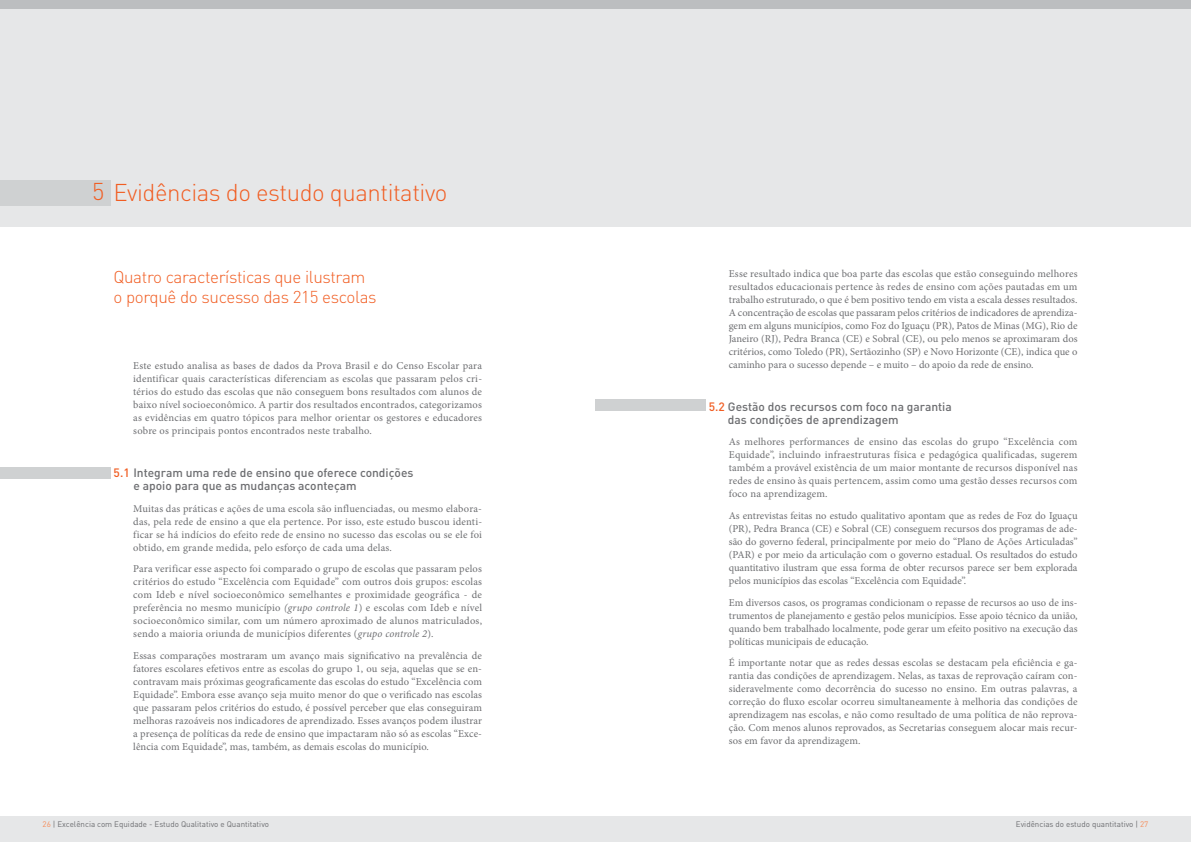
<style>
.page{position:relative;width:1191px;height:842px;background:#fff}
.page>*{position:absolute;margin:0;border:0;box-sizing:border-box;transform-origin:0 0}
.t1{font:300 24px "DIN";letter-spacing:-.02em;color:#f15d22}
.t2{font:300 17px/20.4px "DIN";letter-spacing:-.02em;color:#f15d22}
.t3{font:500 12px/13px "DIN";color:#6d6e71}
.t4{font:10.5px/13px "Minion Pro";letter-spacing:.01em;color:#6d6e71;text-align:justify}
.t5{font:8px "DIN";color:#6d6e71}
.s1{color:#f15d22}
.s2{font-style:italic}
.s3{color:#f68c59}
</style>
<div class="page">
<div style="left:0;top:0;width:1191px;height:9px;background:#bcbec0"></div>
<div style="left:0;top:9px;width:1191px;height:218px;background:#e6e7e8"></div>
<div style="left:0;top:816px;width:1191px;height:26px;background:#e6e7e8"></div>
<div style="left:0;top:180px;width:111px;height:26px;background:#cfd1d2"></div>
<div style="left:0;top:468px;width:111px;height:11px;background:#cfd1d2"></div>
<div style="left:595px;top:400px;width:111px;height:11px;background:#cfd1d2"></div>
<h1 class="t1" style="left:92px;top:177px;width:357px">5 Evidências do estudo quantitativo</h1>
<h2 class="t2" style="left:113px;top:266px;width:265px">Quatro características que ilustram o porquê do sucesso das 215 escolas</h2>
<p class="t4" style="left:133px;top:359px;width:350px">Este estudo analisa as bases de dados da Prova Brasil e do Censo Escolar para identificar quais características diferenciam as escolas que passaram pelos cri&shy;térios do estudo das escolas que não conseguem bons resultados com alunos de baixo nível socioeconômico. A partir dos resultados encontrados, categorizamos as evidências em quatro tópicos para melhor orientar os gestores e educadores sobre os principais pontos encontrados neste trabalho.</p>
<p class="t3" style="left:133px;top:466px;width:282px;text-indent:-20px"><span class="s1">5.1</span> I ntegram uma rede de ensino que oferece condições e apoio para que as mudanças aconteçam</p>
<p class="t4" style="left:133px;top:502px;width:350px">Muitas das práticas e ações de uma escola são influenciadas, ou mesmo elabora&shy;das, pela rede de ensino a que ela pertence. Por isso, este estudo buscou identi&shy;ficar se há indícios do efeito rede de ensino no sucesso das escolas ou se ele foi obtido, em grande medida, pelo esforço de cada uma delas.</p>
<p class="t4" style="left:133px;top:563px;width:350px">Para verificar esse aspecto foi comparado o grupo de escolas que passaram pelos critérios do estudo “Excelência com Equidade” com outros dois grupos: escolas com Ideb e nível socioeconômico semelhantes e proximidade geográfica - de preferência no mesmo município <span class="s2">(grupo controle 1</span>) e escolas com Ideb e nível socioeconômico similar, com um número aproximado de alunos matriculados, sendo a maioria oriunda de municípios diferentes (<span class="s2">grupo controle 2</span>).</p>
<p class="t4" style="left:133px;top:649px;width:350px">Essas comparações mostraram um avanço mais significativo na prevalência de fatores escolares efetivos entre as escolas do grupo 1, ou seja, aquelas que se en&shy;contravam mais próximas geograficamente das escolas do estudo “Excelência com Equidade”. Embora esse avanço seja muito menor do que o verificado nas escolas que passaram pelos critérios do estudo, é possível perceber que elas conseguiram melhoras razoáveis nos indicadores de aprendizado. Esses avanços podem ilustrar a presença de políticas da rede de ensino que impactaram não só as escolas “Exce&shy;lência com Equidade”, mas, também, as demais escolas do município.</p>
<p class="t5" style="left:43px;top:819px;width:228px"><span class="s3">26</span> | Excelência com Equidade - Estudo Qualitativo e Quantitativo</p>
<p class="t4" style="left:729px;top:267px;width:350px">Esse resultado indica que boa parte das escolas que estão conseguindo melhores resultados educacionais pertence às redes de ensino com ações pautadas em um trabalho estruturado, o que é bem positivo tendo em vista a escala desses resultados.<br>A concentração de escolas que passaram pelos critérios de indicadores de aprendiza&shy;gem em alguns municípios, como Foz do Iguaçu (PR), Patos de Minas (MG), Rio de Janeiro (RJ), Pedra Branca (CE) e Sobral (CE), ou pelo menos se aproximaram dos critérios, como Toledo (PR), Sertãozinho (SP) e Novo Horizonte (CE), indica que o caminho para o sucesso depende – e muito – do apoio da rede de ensino.</p>
<p class="t3" style="left:728px;top:400px;width:225px;text-indent:-19px"><span class="s1">5.2</span> Gestão dos recursos com foco na garantia das condições de aprendizagem</p>
<p class="t4" style="left:729px;top:436px;width:350px">As melhores performances de ensino das escolas do grupo “Excelência com Equidade”, incluindo infraestruturas física e pedagógica qualificadas, sugerem também a provável existência de um maior montante de recursos disponível nas redes de ensino às quais pertencem, assim como uma gestão desses recursos com foco na aprendizagem.</p>
<p class="t4" style="left:729px;top:509px;width:350px">As entrevistas feitas no estudo qualitativo apontam que as redes de Foz do Iguaçu (PR), Pedra Branca (CE) e Sobral (CE) conseguem recursos dos programas de ade&shy;são do governo federal, principalmente por meio do “Plano de Ações Articuladas” (PAR) e por meio da articulação com o governo estadual. Os resultados do estudo quantitativo ilustram que essa forma de obter recursos parece ser bem explorada pelos municípios das escolas “Excelência com Equidade”.</p>
<p class="t4" style="left:729px;top:596px;width:350px">Em diversos casos, os programas condicionam o repasse de recursos ao uso de ins&shy;trumentos de planejamento e gestão pelos municípios. Esse apoio técnico da união, quando bem trabalhado localmente, pode gerar um efeito positivo na execução das políticas municipais de educação.</p>
<p class="t4" style="left:729px;top:656px;width:350px">É importante notar que as redes dessas escolas se destacam pela eficiência e ga&shy;rantia das condições de aprendizagem. Nelas, as taxas de reprovação caíram con&shy;sideravelmente como decorrência do sucesso no ensino. Em outras palavras, a correção do fluxo escolar ocorreu simultaneamente à melhoria das condições de aprendizagem nas escolas, e não como resultado de uma política de não reprova&shy;ção. Com menos alunos reprovados, as Secretarias conseguem alocar mais recur&shy;sos em favor da aprendizagem.</p>
<p class="t5" style="left:1016px;top:819px;width:134px">Evidências do estudo quantitativo | <span class="s3">27</span></p>
</div>
